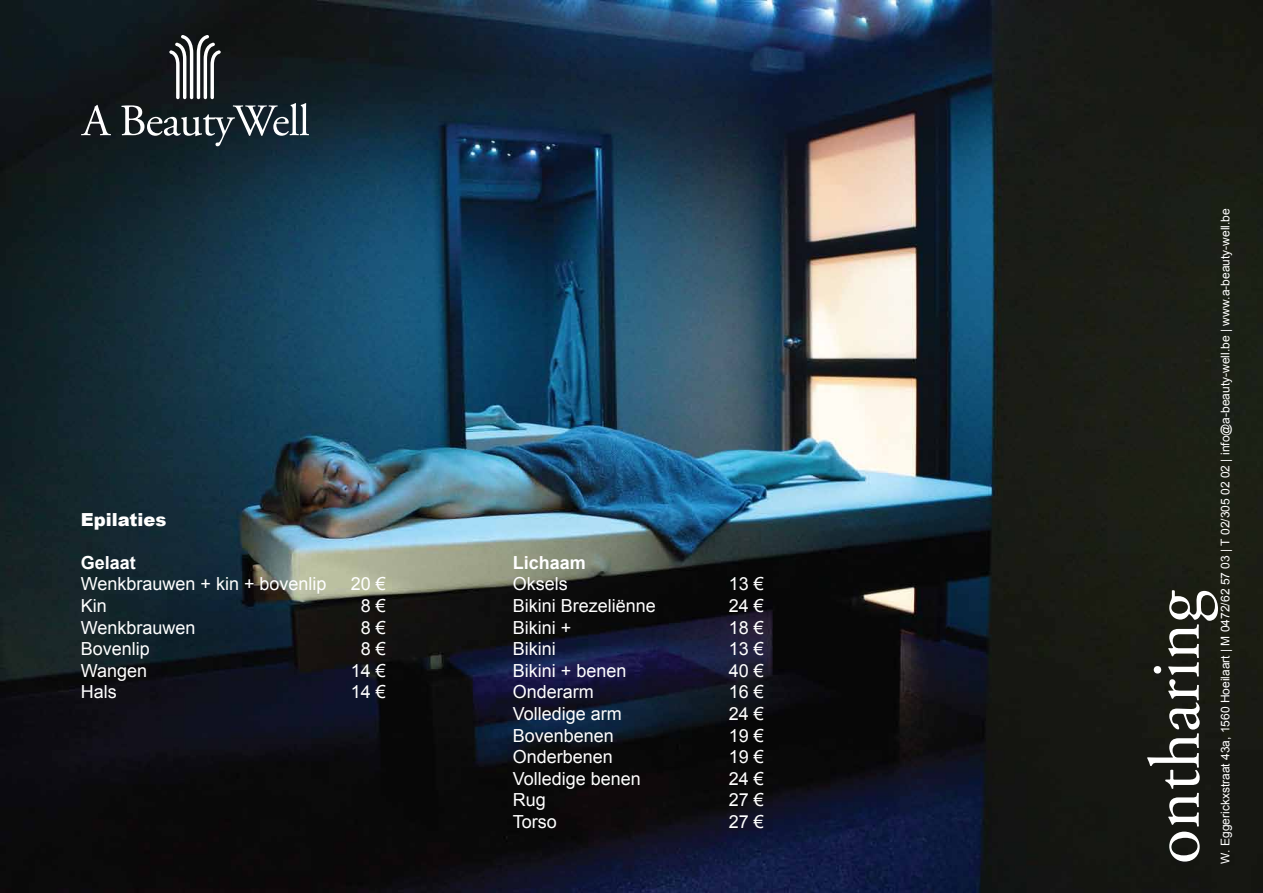
<style>
.page{position:relative;width:1263px;height:893px;background:#fff}
.page>*{position:absolute;margin:0;border:0;box-sizing:border-box;transform-origin:0 0}
.t1{font:72px "Adobe Garamond Pro";color:#fff}
.t2{font:18px "Arial";color:#fff}
.t3{font:700 18px "Arial";color:#fff}
.t4{font:900 18px "Arial";color:#fff}
.t5{font:12px "Arial";color:#fff}
</style>
<div class="page">
<img style="left:0;top:0;width:1263px;height:893px">
<svg style="left:81px;top:105px;width:30px;height:30px"></svg>
<svg style="left:121px;top:35px;width:188px;height:111px"></svg>
<p class="t4" style="left:81px;top:509px;width:87px">Epilaties</p>
<p class="t3" style="left:81px;top:551px;width:57px">Gelaat</p>
<p class="t3" style="left:513px;top:551px;width:75px">Lichaam</p>
<p class="t2" style="left:81px;top:572px;width:247px">Wenkbrauwen + kin + bovenlip</p>
<p class="t2" style="left:351px;top:572px;width:37px">20 €</p>
<p class="t2" style="left:513px;top:572px;width:57px">Oksels</p>
<p class="t2" style="left:729px;top:572px;width:37px">13 €</p>
<p class="t2" style="left:81px;top:594px;width:28px">Kin</p>
<p class="t2" style="left:361px;top:594px;width:27px">8 €</p>
<p class="t2" style="left:513px;top:594px;width:145px">Bikini Brezeliënne</p>
<p class="t2" style="left:729px;top:594px;width:37px">24 €</p>
<p class="t2" style="left:81px;top:615px;width:116px">Wenkbrauwen</p>
<p class="t2" style="left:361px;top:615px;width:27px">8 €</p>
<p class="t2" style="left:513px;top:615px;width:60px">Bikini +</p>
<p class="t2" style="left:729px;top:615px;width:37px">18 €</p>
<p class="t2" style="left:81px;top:637px;width:71px">Bovenlip</p>
<p class="t2" style="left:361px;top:637px;width:27px">8 €</p>
<p class="t2" style="left:513px;top:637px;width:45px">Bikini</p>
<p class="t2" style="left:729px;top:637px;width:37px">13 €</p>
<p class="t2" style="left:81px;top:659px;width:68px">Wangen</p>
<p class="t2" style="left:351px;top:659px;width:37px">14 €</p>
<p class="t2" style="left:513px;top:659px;width:115px">Bikini + benen</p>
<p class="t2" style="left:729px;top:659px;width:37px">40 €</p>
<p class="t2" style="left:81px;top:680px;width:37px">Hals</p>
<p class="t2" style="left:351px;top:680px;width:37px">14 €</p>
<p class="t2" style="left:513px;top:680px;width:83px">Onderarm</p>
<p class="t2" style="left:729px;top:680px;width:37px">16 €</p>
<p class="t2" style="left:513px;top:702px;width:111px">Volledige arm</p>
<p class="t2" style="left:729px;top:702px;width:37px">24 €</p>
<p class="t2" style="left:513px;top:723px;width:103px">Bovenbenen</p>
<p class="t2" style="left:729px;top:723px;width:37px">19 €</p>
<p class="t2" style="left:513px;top:745px;width:102px">Onderbenen</p>
<p class="t2" style="left:729px;top:745px;width:37px">19 €</p>
<p class="t2" style="left:513px;top:767px;width:130px">Volledige benen</p>
<p class="t2" style="left:729px;top:767px;width:37px">24 €</p>
<p class="t2" style="left:513px;top:788px;width:35px">Rug</p>
<p class="t2" style="left:729px;top:788px;width:37px">27 €</p>
<p class="t2" style="left:513px;top:810px;width:46px">Torso</p>
<p class="t2" style="left:729px;top:810px;width:37px">27 €</p>
<p class="t5" style="left:1217px;top:864px;width:657px;rotate:-90deg">W. Eggerickxstraat 43a, 1560 Hoeilaart | M 0472/62 57 03 | T 02/305 02 02 | info@a-beauty-well.be | www.a-beauty-well.be</p>
<h1 class="t1" style="left:1132px;top:864px;width:276px;rotate:-90deg">ontharing</h1>
</div>
